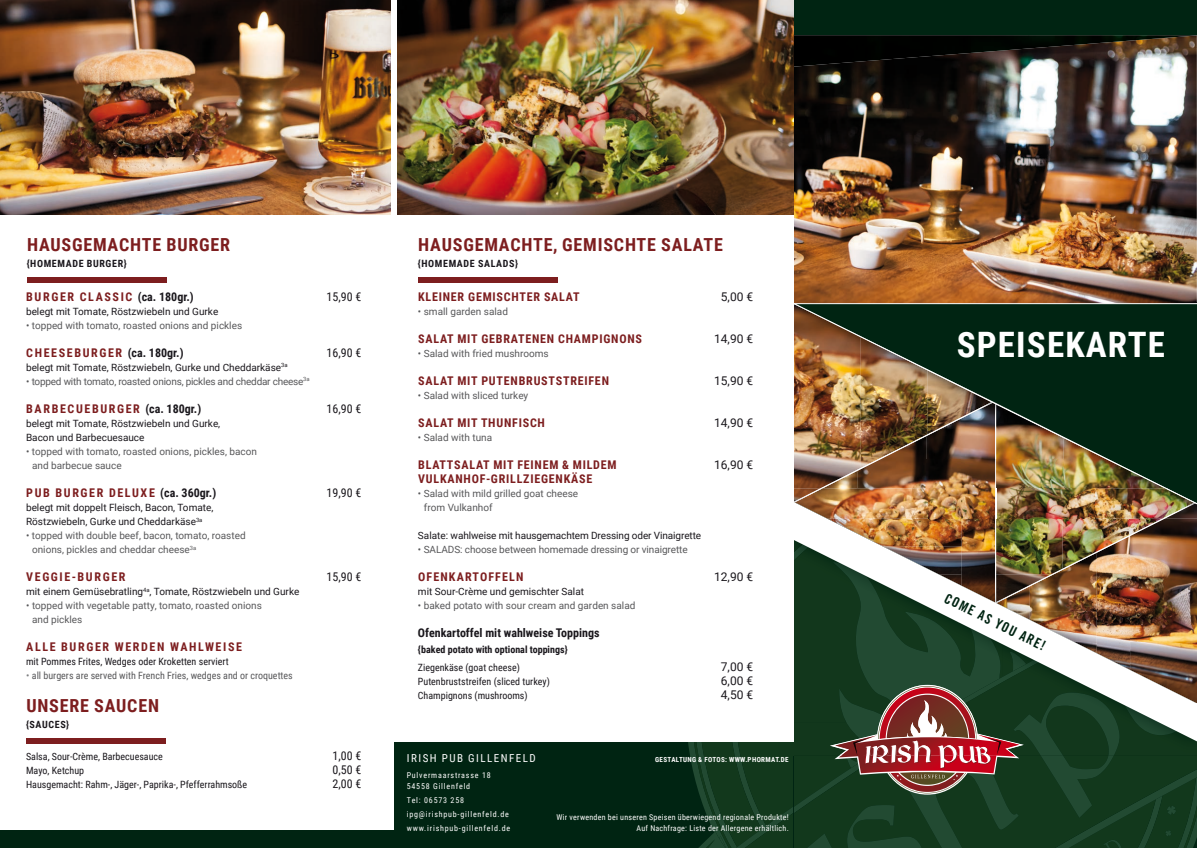
<style>
.page{position:relative;width:1197px;height:848px;background:#fff}
.page>*{position:absolute;margin:0;border:0;box-sizing:border-box;transform-origin:0 0}
.t1{font:700 35px "Roboto Condensed";letter-spacing:.035em;color:#fff}
.t2{font:700 18px "Roboto Condensed";letter-spacing:.045em;color:#7d1e1f}
.t3{font:14px "Trade Gothic LT Std Bd Cn 20";color:#002412}
.t4{font:700 12px "Roboto Condensed";letter-spacing:.065em;color:#7d1e1f}
.t5{font:700 12px "Roboto Condensed";letter-spacing:.135em;color:#7d1e1f}
.t6{font:12px "Roboto";color:#1a171c}
.t7{font:12px "Roboto Condensed";color:#1a171c}
.t8{font:700 12px "Roboto Condensed";color:#1a171c}
.t9{font:700 12px "Roboto Condensed";letter-spacing:.095em;color:#7d1e1f}
.t10{font:11px "Roboto Condensed";letter-spacing:.135em;color:#fff}
.t11{font:10px/14px "Roboto";color:#58585a}
.t12{font:10px/14px "Roboto";color:#1a171c}
.t13{font:10px "Roboto Condensed";color:#1a171c}
.t14{font:10px "Roboto";letter-spacing:-.02em;color:#58585a}
.t15{font:10px "Roboto Condensed";color:#58585a}
.t16{font:700 10px "Roboto Condensed";letter-spacing:.065em;color:#1a171c}
.t17{font:700 10px "Roboto Condensed";color:#1a171c}
.t18{font:8px/11px "Roboto Condensed";letter-spacing:.03em;color:#fff;text-align:right}
.t19{font:8px/14px "Roboto Condensed";letter-spacing:.1em;color:#fff}
.t20{font:700 7px "Roboto Condensed";letter-spacing:.055em;color:#fff}
.s1{color:#1a171c}
.s2{font-family:"Roboto";color:#7e7f81}
</style>
<div class="page">
<div style="left:0;top:831px;width:394px;height:17px;background:#002412"></div>
<div style="left:394px;top:741px;width:412px;height:107px;background:#002412"></div>
<img style="left:1196px;top:100px;width:1px;height:202px">
<img style="left:793px;top:48px;width:403px;height:253px">
<div style="left:793px;top:0;width:403px;height:35px;background:#002412"></div>
<img style="left:793px;top:35px;width:235px;height:32px">
<img style="left:1028px;top:35px;width:168px;height:13px">
<img style="left:677px;top:301px;width:519px;height:547px">
<img style="left:793px;top:502px;width:403px;height:239px">
<img style="left:0;top:0;width:391px;height:214px">
<div style="left:27px;top:277px;width:139px;height:5px;background:#7d1e1f"></div>
<div style="left:26px;top:737px;width:140px;height:6px;background:#7d1e1f"></div>
<div style="left:394px;top:0;width:399px;height:741px;background:#fff"></div>
<img style="left:397px;top:0;width:396px;height:214px">
<div style="left:418px;top:277px;width:139px;height:5px;background:#7d1e1f"></div>
<h2 class="t2" style="left:27px;top:232px;width:205px">HAUSGEMACHTE BURGER</h2>
<p class="t16" style="left:27px;top:256px;width:101px">{HOMEMADE BURGER}</p>
<h2 class="t2" style="left:408px;top:232px;width:205px">HAUSGEMACHTE BURGER</h2>
<p class="t16" style="left:407px;top:256px;width:101px">{HOMEMADE BURGER}</p>
<h2 class="t2" style="left:418px;top:232px;width:306px">HAUSGEMACHTE, GEMISCHTE SALATE</h2>
<p class="t16" style="left:418px;top:256px;width:102px">{HOMEMADE SALADS}</p>
<p class="t5" style="left:26px;top:288px;width:169px">BURGER CLASSIC <span class="s1">(ca. 180gr.)</span></p>
<p class="t7" style="left:326px;top:288px;width:36px">15,90 €</p>
<p class="t12" style="left:26px;top:304px;width:194px">belegt mit Tomate, Röstzwiebeln und Gurke</p>
<p class="t11" style="left:26px;top:318px;width:218px">• topped with tomato, roasted onions and pickles</p>
<p class="t5" style="left:26px;top:344px;width:159px">CHEESEBURGER <span class="s1">(ca. 180gr.)</span></p>
<p class="t7" style="left:326px;top:344px;width:36px">16,90 €</p>
<p class="t12" style="left:26px;top:360px;width:263px">belegt mit Tomate, Röstzwiebeln, Gurke und Cheddarkäse<sup>3a</sup></p>
<p class="t14" style="left:26px;top:374px;width:285px">• topped with tomato, roasted onions, pickles and cheddar cheese<sup>3a</sup></p>
<p class="t5" style="left:26px;top:400px;width:176px">BARBECUEBURGER <span class="s1">(ca. 180gr.)</span></p>
<p class="t7" style="left:326px;top:400px;width:36px">16,90 €</p>
<p class="t12" style="left:26px;top:416px;width:196px">belegt mit Tomate, Röstzwiebeln und Gurke,<br>Bacon und Barbecuesauce</p>
<p class="t11" style="left:32px;top:444px;width:226px;text-indent:-6px">• topped with tomato, roasted onions, pickles, bacon and barbecue sauce</p>
<p class="t5" style="left:26px;top:484px;width:191px">PUB BURGER DELUXE <span class="s1">(ca. 360gr.)</span></p>
<p class="t7" style="left:326px;top:484px;width:36px">19,90 €</p>
<p class="t12" style="left:26px;top:500px;width:189px">belegt mit doppelt Fleisch, Bacon, Tomate,<br>Röstzwiebeln, Gurke und Cheddarkäse<sup>3a</sup></p>
<p class="t11" style="left:32px;top:528px;width:215px;text-indent:-6px">• topped with double beef, bacon, tomato, roasted onions, pickles and cheddar cheese<sup>3a</sup></p>
<p class="t5" style="left:26px;top:568px;width:101px">VEGGIE-BURGER</p>
<p class="t7" style="left:326px;top:568px;width:36px">15,90 €</p>
<p class="t12" style="left:26px;top:584px;width:275px">mit einem Gemüsebratling<sup>4a</sup>, Tomate, Röstzwiebeln und Gurke</p>
<p class="t11" style="left:32px;top:598px;width:231px;text-indent:-6px">• topped with vegetable patty, tomato, roasted onions and pickles</p>
<p class="t5" style="left:26px;top:638px;width:217px">ALLE BURGER WERDEN WAHLWEISE</p>
<p class="t13" style="left:26px;top:654px;width:204px">mit Pommes Frites, Wedges oder Kroketten serviert</p>
<p class="t15" style="left:26px;top:668px;width:268px"><span class="s2">•</span> all burgers are served with French Fries, wedges and or croquettes</p>
<h2 class="t2" style="left:26px;top:693px;width:134px">UNSERE SAUCEN</h2>
<p class="t16" style="left:26px;top:717px;width:45px">{SAUCES}</p>
<p class="t4" style="left:418px;top:288px;width:163px">KLEINER GEMISCHTER SALAT</p>
<p class="t6" style="left:720px;top:288px;width:34px">5,00 €</p>
<p class="t11" style="left:418px;top:304px;width:92px">• small garden salad</p>
<p class="t4" style="left:418px;top:330px;width:225px">SALAT MIT GEBRATENEN CHAMPIGNONS</p>
<p class="t6" style="left:714px;top:330px;width:41px">14,90 €</p>
<p class="t11" style="left:418px;top:346px;width:132px">• Salad with fried mushrooms</p>
<p class="t4" style="left:418px;top:372px;width:192px">SALAT MIT PUTENBRUSTSTREIFEN</p>
<p class="t6" style="left:714px;top:372px;width:41px">15,90 €</p>
<p class="t11" style="left:418px;top:388px;width:112px">• Salad with sliced turkey</p>
<p class="t4" style="left:418px;top:414px;width:128px">SALAT MIT THUNFISCH</p>
<p class="t6" style="left:714px;top:414px;width:41px">14,90 €</p>
<p class="t11" style="left:418px;top:430px;width:76px">• Salad with tuna</p>
<p class="t4" style="left:418px;top:456px;width:200px">BLATTSALAT MIT FEINEM &amp; MILDEM</p>
<p class="t6" style="left:714px;top:456px;width:41px">16,90 €</p>
<p class="t4" style="left:418px;top:470px;width:176px">VULKANHOF-GRILLZIEGENKÄSE</p>
<p class="t11" style="left:424px;top:486px;width:156px;text-indent:-6px">• Salad with mild grilled goat cheese from Vulkanhof</p>
<p class="t12" style="left:418px;top:528px;width:285px">Salate: wahlweise mit hausgemachtem Dressing oder Vinaigrette</p>
<p class="t11" style="left:418px;top:542px;width:271px">• SALADS: choose between homemade dressing or vinaigrette</p>
<p class="t9" style="left:418px;top:568px;width:107px">OFENKARTOFFELN</p>
<p class="t6" style="left:714px;top:568px;width:41px">12,90 €</p>
<p class="t12" style="left:418px;top:584px;width:168px">mit Sour-Crème und gemischter Salat</p>
<p class="t11" style="left:418px;top:598px;width:219px">• baked potato with sour cream and garden salad</p>
<p class="t8" style="left:418px;top:624px;width:183px">Ofenkartoffel mit wahlweise Toppings</p>
<p class="t17" style="left:418px;top:642px;width:151px">{baked potato with optional toppings}</p>
<p class="t13" style="left:418px;top:660px;width:103px">Ziegenkäse (goat cheese)</p>
<p class="t6" style="left:720px;top:658px;width:34px">7,00 €</p>
<p class="t13" style="left:418px;top:674px;width:133px">Putenbruststreifen (sliced turkey)</p>
<p class="t6" style="left:720px;top:672px;width:34px">6,00 €</p>
<p class="t13" style="left:418px;top:688px;width:111px">Champignons (mushrooms)</p>
<p class="t6" style="left:720px;top:686px;width:34px">4,50 €</p>
<h1 class="t1" style="left:956px;top:320px;width:210px">SPEISEKARTE</h1>
<h3 class="t3" style="left:949px;top:589px;width:112px;rotate:27deg">COME AS YOU ARE!</h3>
<p class="t13" style="left:26px;top:749px;width:138px">Salsa, Sour-Crème, Barbecuesauce</p>
<p class="t7" style="left:332px;top:747px;width:30px">1,00 €</p>
<p class="t13" style="left:26px;top:763px;width:60px">Mayo, Ketchup</p>
<p class="t7" style="left:332px;top:761px;width:30px">0,50 €</p>
<p class="t13" style="left:26px;top:777px;width:223px">Hausgemacht: Rahm-, Jäger-, Paprika-, Pfefferrahmsoße</p>
<p class="t7" style="left:332px;top:775px;width:30px">2,00 €</p>
<p class="t10" style="left:407px;top:750px;width:130px">IRISH PUB GILLENFELD</p>
<p class="t19" style="left:406px;top:769px;width:85px;line-height:11px">Pulvermaarstrasse 18<br>54558 Gillenfeld</p>
<p class="t19" style="left:406px;top:792px;width:105px">Tel: 06573 258 ipg@irishpub-gillenfeld.de www.irishpub-gillenfeld.de</p>
<p class="t20" style="left:655px;top:754px;width:135px">GESTALTUNG &amp; FOTOS: WWW.PHORMAT.DE</p>
<p class="t18" style="left:556px;top:811px;width:234px">Wir verwenden bei unseren Speisen überwiegend regionale Produkte!<br>Auf Nachfrage: Liste der Allergene erhältlich.</p>
</div>
